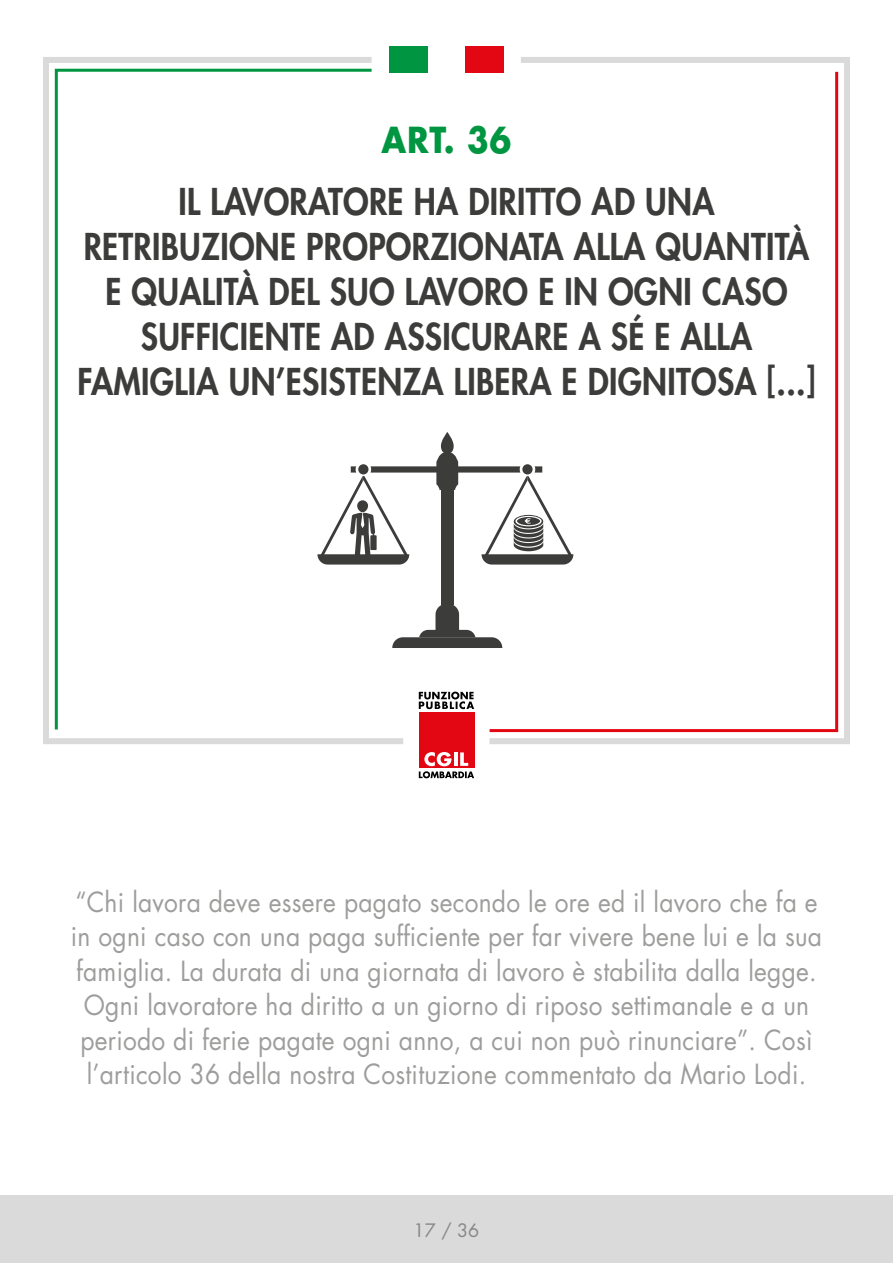
<style>
.page{position:relative;width:893px;height:1263px;background:#fff}
.page>*{position:absolute;margin:0;border:0;box-sizing:border-box;transform-origin:0 0}
.t1{font:800 36px/45px "Futura Std";letter-spacing:.01em;color:#3c3c3b;text-align:center;scale:.91 1}
.t2{font:700 34.95px "Futura Std";color:#009641;scale:.91 1}
.t3{font:27px/34.5px "Futura Std";letter-spacing:.01em;color:#9d9d9c;text-align:center;scale:.91 1}
.t4{font:18px "Futura Std";color:#878787}
</style>
<div class="page">
<div style="left:0;top:1195px;width:893px;height:68px;background:#dadada"></div>
<svg style="left:43px;top:57px;width:360px;height:687px"></svg>
<svg style="left:53px;top:67px;width:322px;height:665px"></svg>
<svg style="left:489px;top:57px;width:361px;height:687px"></svg>
<div style="left:389px;top:46px;width:38px;height:27px;background:#009641"></div>
<div style="left:466px;top:46px;width:38px;height:27px;background:#e30613"></div>
<div style="left:419px;top:713px;width:55px;height:55px;background:#e30613"></div>
<svg style="left:419px;top:752px;width:55px;height:26px"></svg>
<svg style="left:419px;top:691px;width:55px;height:18px"></svg>
<div style="left:441px;top:490px;width:13px;height:115px;background:#3c3c3b"></div>
<svg style="left:392px;top:604px;width:110px;height:44px"></svg>
<svg style="left:317px;top:432px;width:256px;height:132px"></svg>
<p class="t2" style="left:382px;top:117px;width:144px">ART. 36</p>
<h1 class="t1" style="left:78px;top:179px;width:812px">IL LAVORATORE HA DIRITTO AD UNA RETRIBUZIONE PROPORZIONATA ALLA QUANTITÀ E QUALITÀ DEL SUO LAVORO E IN OGNI CASO SUFFICIENTE AD ASSICURARE A SÉ E ALLA FAMIGLIA UN’ESISTENZA LIBERA E DIGNITOSA [...]</h1>
<p class="t3" style="left:71px;top:885px;width:827px">“Chi lavora deve essere pagato secondo le ore ed il lavoro che fa e in ogni caso con una paga sufficiente per far vivere bene lui e la sua famiglia. La durata di una giornata di lavoro è stabilita dalla legge.<br>Ogni lavoratore ha diritto a un giorno di riposo settimanale e a un periodo di ferie pagate ogni anno, a cui non può rinunciare”. Così l’articolo 36 della nostra Costituzione commentato da Mario Lodi.</p>
<p class="t4" style="left:414px;top:1218px;width:67px">17 / 36</p>
</div>
